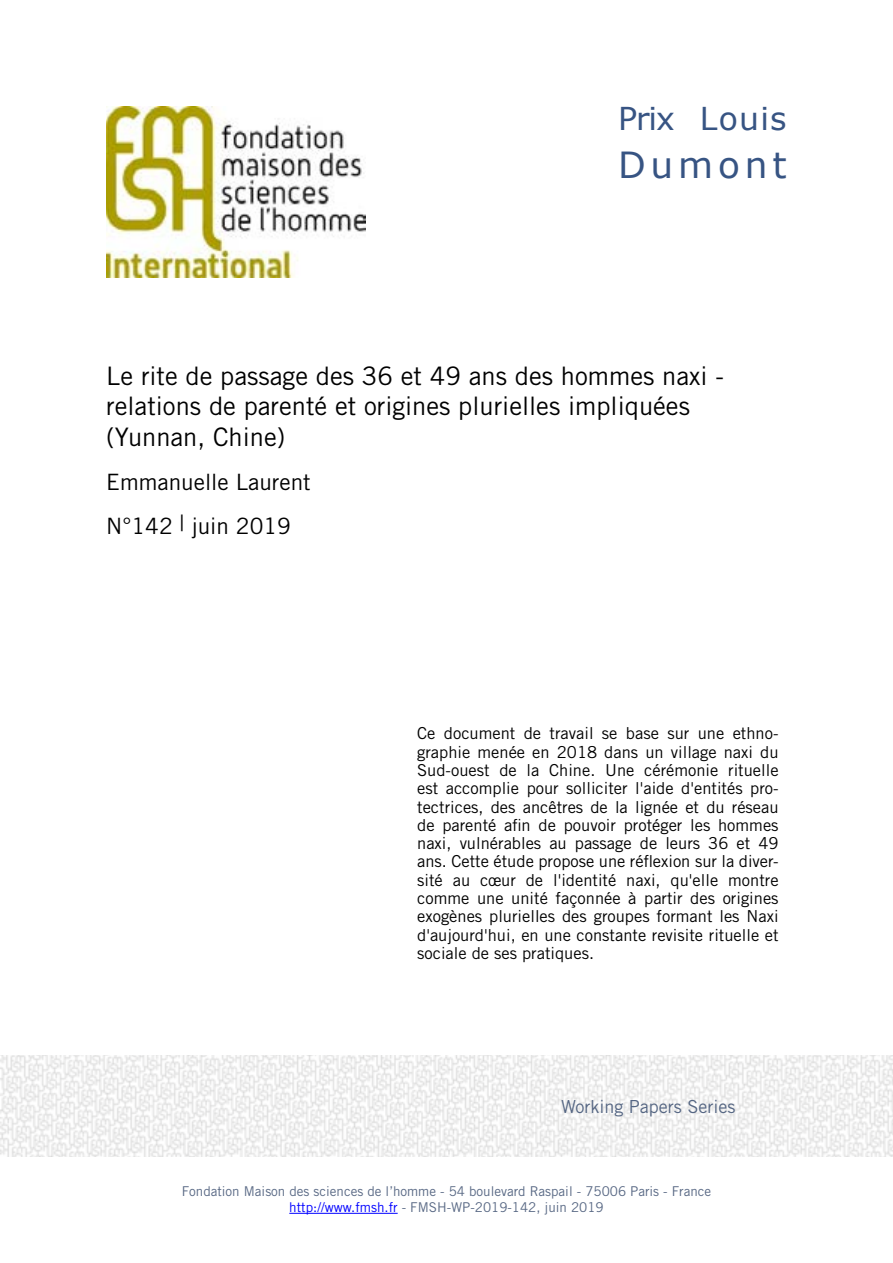
<style>
.page{position:relative;width:893px;height:1263px;background:#fff}
.page>*{position:absolute;margin:0;border:0;box-sizing:border-box;transform-origin:0 0}
.t1{font:36px "Verdana";letter-spacing:.135em;color:#375483}
.t2{font:31.5px "Verdana";letter-spacing:.04em;color:#375483}
.t3{font:25.5px/30.6px "Trade Gothic LT Std";color:#000}
.t4{font:22.5px/44px "Trade Gothic LT Std";color:#000}
.t5{font:18px "Trade Gothic LT Std";color:#556683}
.t6{font:16.5px/18.3px "Trade Gothic LT Std";color:#000;text-align:justify}
.t7{font:13.5px/16.2px "Trade Gothic LT Std";color:#586884;text-align:center}
.s1{color:#00f}
</style>
<div class="page">
<img style="left:0;top:1056px;width:893px;height:101px">
<hr style="left:289px;top:1213px;width:109px;height:1px;background:#00f">
<img style="left:106px;top:106px;width:260px;height:171px">
<h2 class="t2" style="left:618px;top:97px;width:170px">Prix Louis</h2>
<h1 class="t1" style="left:618px;top:140px;width:170px">Dumont</h1>
<h3 class="t3" style="left:106px;top:360px;width:619px">Le rite de passage des 36 et 49 ans des hommes naxi - relations de parenté et origines plurielles impliquées (Yunnan, Chine)</h3>
<h3 class="t4" style="left:106px;top:460px;width:206px">Emmanuelle Laurent<br>N°142 | juin 2019</h3>
<p class="t6" style="left:417px;top:724px;width:363px">Ce document de travail se base sur une ethno&shy;graphie menée en 2018 dans un village naxi du Sud-ouest de la Chine. Une cérémonie rituelle est accomplie pour solliciter l'aide d'entités pro&shy;tectrices, des ancêtres de la lignée et du réseau de parenté afin de pouvoir protéger les hommes naxi, vulnérables au passage de leurs 36 et 49 ans. Cette étude propose une réflexion sur la diver&shy;sité au cœur de l'identité naxi, qu'elle montre comme une unité façonnée à partir des origines exogènes plurielles des groupes formant les Naxi d'aujourd'hui, en une constante revisite rituelle et sociale de ses pratiques.</p>
<p class="t5" style="left:561px;top:1095px;width:176px">Working Papers Series</p>
<p class="t7" style="left:182px;top:1183px;width:531px">Fondation Maison des sciences de l’homme - 54 boulevard Raspail - 75006 Paris - France <span class="s1">http://www.fmsh.fr</span> - FMSH-WP-2019-142, juin 2019</p>
</div>
